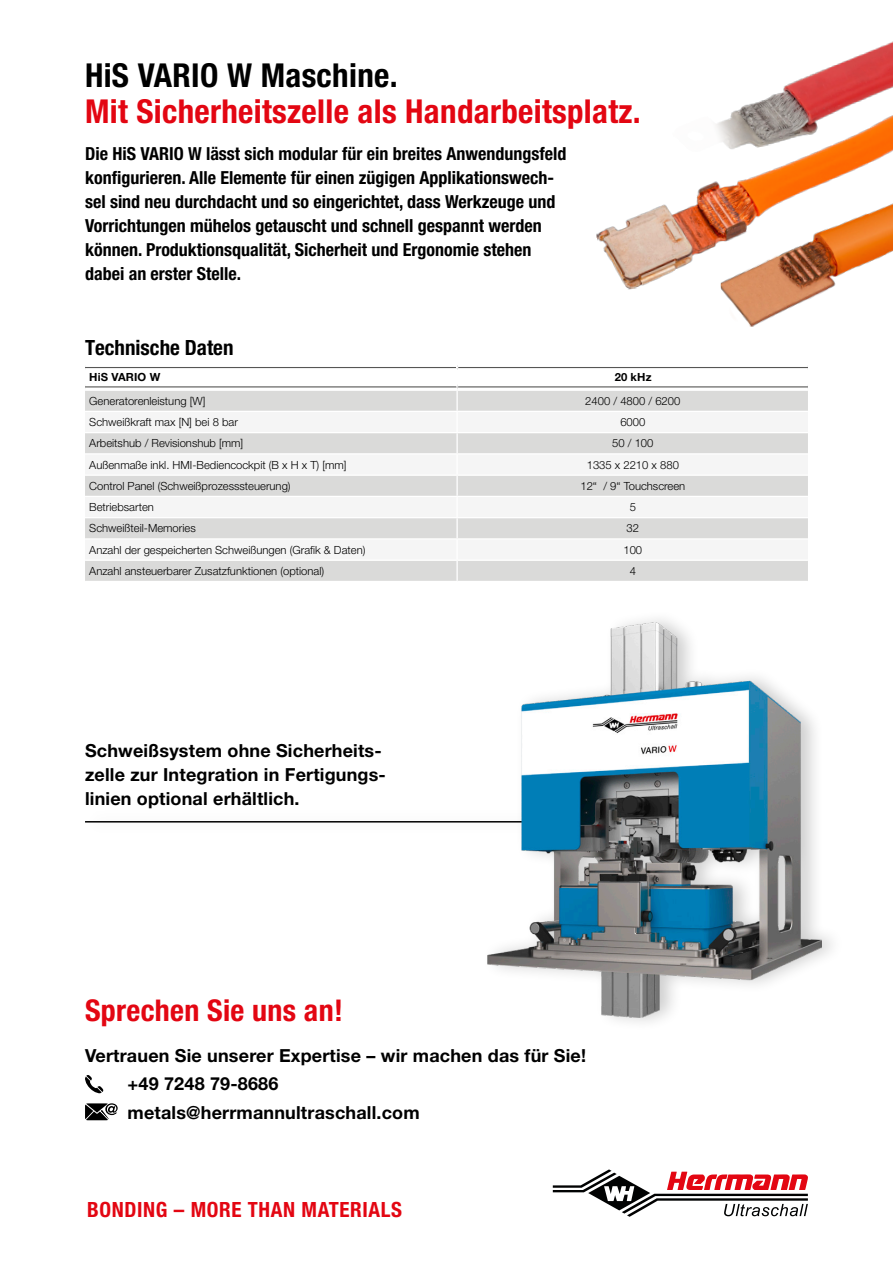
<style>
.page{position:relative;width:893px;height:1263px;background:#fff}
.page>*{position:absolute;margin:0;border:0;box-sizing:border-box;transform-origin:0 0}
.HL_Linie{font:700 condensed 33px/36px "Helvetica Neue LT Pro";letter-spacing:.01em;color:#e30612}
.SL_Copy{font:700 condensed 30px "Helvetica Neue LT Pro";letter-spacing:.01em;color:#e30612}
.GENIAL_-_URL{font:700 condensed 21px "Helvetica Neue LT Pro";letter-spacing:.03em;color:#e30612}
.t1{font:700 condensed 21px "Helvetica Neue LT Pro";color:#000}
.Einleitungstext{font:700 condensed 18px/24px "Helvetica Neue LT Pro";color:#000}
.SL_Copy-2{font:700 18px/24px "Helvetica Neue LT Pro";letter-spacing:.01em;color:#000}
.t2{font:300 11.25px "Helvetica Neue LT Pro";color:#000}
.Tab_Top{font:700 11.25px "Helvetica Neue LT Pro";letter-spacing:.01em;color:#000}
.s1{color:#000}
</style>
<div class="page">
<hr style="left:85px;top:821px;width:459px;height:1px;background:#000">
<svg style="left:553px;top:1169px;width:255px;height:48px"></svg>
<div style="left:85px;top:391px;width:723px;height:190px;background:#dadad9"></div>
<svg style="left:85px;top:412px;width:723px;height:147px;fill:#f5f5f5"></svg>
<hr style="left:456px;top:391px;width:2px;height:20px;background:#fff">
<hr style="left:85px;top:411px;width:372px;height:1px;background:#fff">
<hr style="left:457px;top:411px;width:351px;height:1px;background:#fff">
<hr style="left:456px;top:412px;width:2px;height:20px;background:#fff">
<hr style="left:85px;top:432px;width:372px;height:1px;background:#fff">
<hr style="left:457px;top:432px;width:351px;height:1px;background:#fff">
<hr style="left:456px;top:433px;width:2px;height:20px;background:#fff">
<hr style="left:85px;top:453px;width:372px;height:1px;background:#fff">
<hr style="left:457px;top:453px;width:351px;height:1px;background:#fff">
<hr style="left:456px;top:454px;width:2px;height:20px;background:#fff">
<hr style="left:85px;top:474px;width:372px;height:2px;background:#fff">
<hr style="left:457px;top:474px;width:351px;height:2px;background:#fff">
<hr style="left:456px;top:476px;width:2px;height:20px;background:#fff">
<hr style="left:85px;top:496px;width:372px;height:1px;background:#fff">
<hr style="left:457px;top:496px;width:351px;height:1px;background:#fff">
<hr style="left:456px;top:497px;width:2px;height:20px;background:#fff">
<hr style="left:85px;top:517px;width:372px;height:1px;background:#fff">
<hr style="left:457px;top:517px;width:351px;height:1px;background:#fff">
<hr style="left:456px;top:518px;width:2px;height:20px;background:#fff">
<hr style="left:85px;top:538px;width:372px;height:2px;background:#fff">
<hr style="left:457px;top:538px;width:351px;height:2px;background:#fff">
<svg style="left:456px;top:540px;width:2px;height:19px"></svg>
<hr style="left:85px;top:559px;width:372px;height:2px;background:#fff">
<hr style="left:457px;top:559px;width:351px;height:2px;background:#fff">
<hr style="left:456px;top:561px;width:2px;height:20px;background:#fff">
<svg style="left:85px;top:365px;width:723px;height:24px"></svg>
<img style="left:740px;top:41px;width:153px;height:68px">
<img style="left:596px;top:109px;width:297px;height:181px">
<img style="left:721px;top:200px;width:172px;height:127px">
<div style="left:481px;top:609px;width:364px;height:423px;background:#fff"></div>
<img style="left:487px;top:623px;width:335px;height:394px">
<svg style="left:85px;top:1075px;width:19px;height:18px"></svg>
<svg style="left:85px;top:1103px;width:33px;height:17px"></svg>
<p class="HL_Linie" style="left:85px;top:58px;width:557px"><span class="s1">HiS VARIO W Maschine.<br></span>Mit Sicherheitszelle als Handarbeitsplatz.</p>
<p class="Einleitungstext" style="left:85px;top:142px;width:483px">Die HiS VARIO W lässt sich modular für ein breites Anwendungsfeld konfigurieren. Alle Elemente für einen zügigen Applikationswech&shy;sel sind neu durchdacht und so eingerichtet, dass Werkzeuge und Vorrichtungen mühelos getauscht und schnell gespannt werden können. Produktionsqualität, Sicherheit und Ergonomie stehen dabei an erster Stelle.</p>
<p class="t1" style="left:85px;top:335px;width:150px">Technische Daten</p>
<p class="Tab_Top" style="left:89px;top:370px;width:73px">HiS VARIO W</p>
<p class="Tab_Top" style="left:615px;top:370px;width:38px">20 kHz</p>
<p class="t2" style="left:89px;top:394px;width:118px">Generatorenleistung [W]</p>
<p class="t2" style="left:585px;top:394px;width:97px">2400 / 4800 / 6200</p>
<p class="t2" style="left:89px;top:415px;width:150px">Schweißkraft max [N] bei 8 bar</p>
<p class="t2" style="left:620px;top:415px;width:27px">6000</p>
<p class="t2" style="left:89px;top:436px;width:155px">Arbeitshub / Revisionshub [mm]</p>
<p class="t2" style="left:612px;top:436px;width:43px">50 / 100</p>
<p class="t2" style="left:89px;top:458px;width:259px">Außenmaße inkl. HMI-Bediencockpit (B x H x T) [mm]</p>
<p class="t2" style="left:587px;top:458px;width:94px">1335 x 2210 x 880</p>
<p class="t2" style="left:89px;top:479px;width:203px">Control Panel (Schweißprozesssteuerung)</p>
<p class="t2" style="left:580px;top:479px;width:106px">12“ / 9“ Touchscreen</p>
<p class="t2" style="left:89px;top:500px;width:66px">Betriebsarten</p>
<p class="t2" style="left:630px;top:500px;width:8px">5</p>
<p class="t2" style="left:89px;top:521px;width:108px">Schweißteil-Memories</p>
<p class="t2" style="left:627px;top:521px;width:14px">32</p>
<p class="t2" style="left:89px;top:543px;width:278px">Anzahl der gespeicherten Schweißungen (Grafik &amp; Daten)</p>
<p class="t2" style="left:623px;top:543px;width:20px">100</p>
<p class="t2" style="left:89px;top:564px;width:236px">Anzahl ansteuerbarer Zusatzfunktionen (optional)</p>
<p class="t2" style="left:630px;top:564px;width:8px">4</p>
<p class="SL_Copy-2" style="left:85px;top:738px;width:302px">Schweißsystem ohne Sicherheits&shy;zelle zur Integration in Fertigungs&shy;linien optional erhältlich.</p>
<p class="SL_Copy" style="left:85px;top:992px;width:259px">Sprechen Sie uns an!</p>
<p class="SL_Copy-2" style="left:85px;top:1043px;width:503px">Vertrauen Sie unserer Expertise – wir machen das für Sie!</p>
<p class="SL_Copy-2" style="left:128px;top:1069px;width:294px;line-height:28.5px">+49 7248 79-8686 metals@herrmannultraschall.com</p>
<p class="GENIAL_-_URL" style="left:87px;top:1197px;width:317px">BONDING – MORE THAN MATERIALS</p>
</div>
